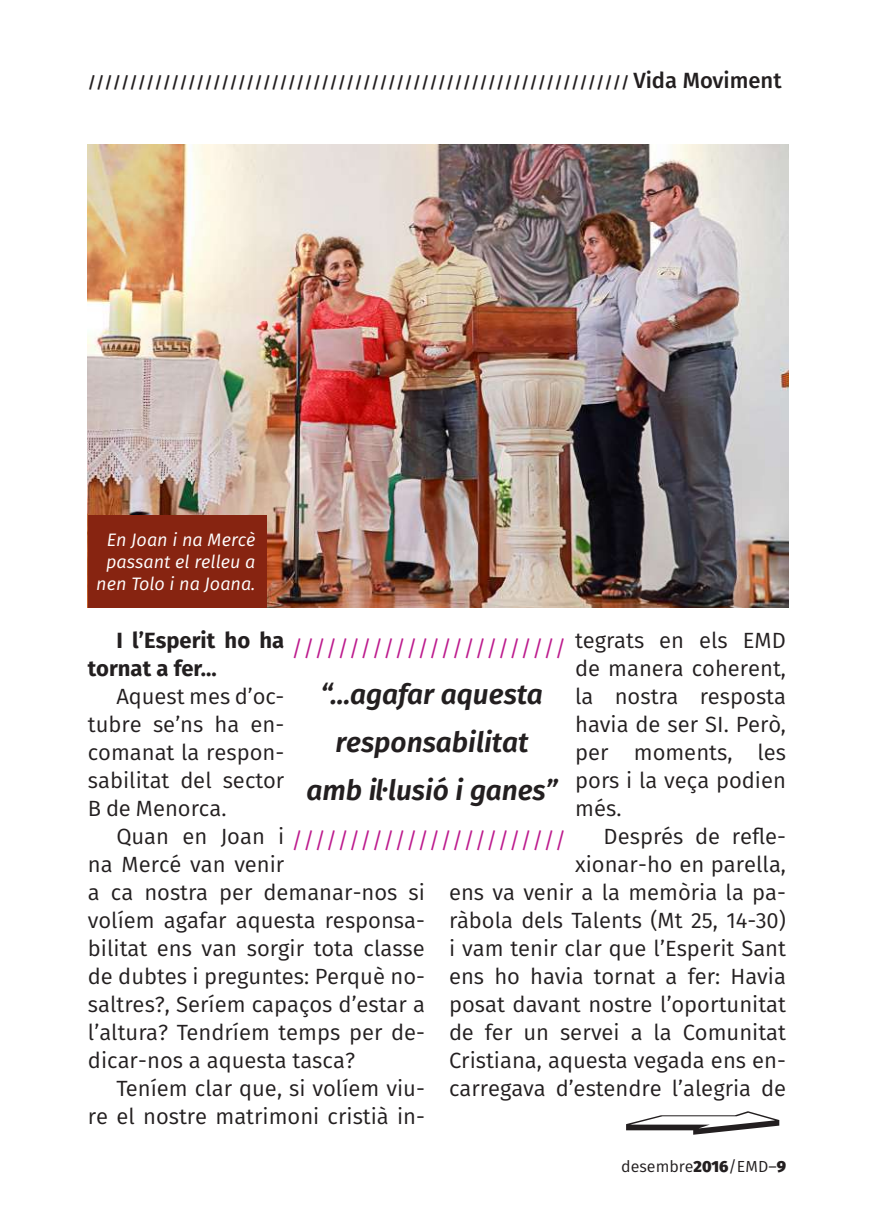
<style>
.page{position:relative;width:874px;height:1225px;background:#fff}
.page>*{position:absolute;margin:0;border:0;box-sizing:border-box;transform-origin:0 0}
.t1{font:italic 600 28px/48px "Fira Sans";color:#231f20;text-align:center}
.t2{font:22px/28px "Fira Sans";color:#231f20;text-align:justify}
.t3{font:22px "Fira Sans";color:#bc1b8d}
.t4{font:700 22px/28px "Fira Sans";color:#231f20}
.t5{font:italic 18px/21.6px "Fira Sans";color:#fff;text-align:center}
.t6{font:500 16px "Fira Sans";color:#231f20}
.t7{font:16px "Fira Sans";color:#231f20}
.s1{font-size:22px}
.s2{font-weight:800}
</style>
<div class="page">
<img style="left:88px;top:145px;width:700px;height:462px">
<div style="left:88px;top:515px;width:179px;height:92px;background:#872411"></div>
<p class="t6" style="left:88px;top:71px;width:694px">///////////////////////////////////////////////////////////////// <span class="s1">Vida Moviment</span></p>
<p class="t5" style="left:96px;top:529px;width:160px">En Joan i na Mercè passant el relleu a nen Tolo i na Joana.</p>
<p class="t4" style="left:88px;top:626px;width:198px;text-indent:28px">I l’Esperit ho ha tornat a fer...</p>
<p class="t2" style="left:88px;top:682px;width:198px;text-indent:28px">Aquest mes d’oc&shy;tubre se’ns ha en&shy;comanat la respon&shy;sabilitat del sector B de Menorca.</p>
<p class="t2" style="left:88px;top:822px;width:338px;text-align:left;text-indent:28px">Quan en Joan i<br>na Mercé van venir<br>a ca nostra per demanar-nos si volíem agafar aquesta responsa&shy;bilitat ens van sorgir tota classe de dubtes i preguntes: Perquè no&shy;saltres?, Seríem capaços d’estar a l’altura? Tendríem temps per de&shy;dicar-nos a aquesta tasca?</p>
<p class="t2" style="left:88px;top:1074px;width:338px;text-align:right">Teníem clar que, si volíem viu-<br>re el nostre matrimoni cristià in-</p>
<p class="t2" style="left:575px;top:626px;width:212px">tegrats en els EMD de manera coherent, la nostra resposta havia de ser SI. Però, per moments, les pors i la veça podien més.</p>
<p class="t2" style="left:449px;top:822px;width:338px;text-align:right">Després de refle-<br>xionar-ho en parella,<br>ens va venir a la memòria la pa&shy;ràbola dels Talents (Mt 25, 14-30) i vam tenir clar que l’Esperit Sant ens ho havia tornat a fer: Havia posat davant nostre l’oportunitat de fer un servei a la Comunitat<br>Cristiana, aquesta vegada ens en&shy;carregava d’estendre l’alegria de</p>
<p class="t3" style="left:291px;top:633px;width:276px">////////////////////////</p>
<p class="t1" style="left:306px;top:670px;width:252px">“...agafar aquesta responsabilitat amb il·lusió i ganes”</p>
<p class="t3" style="left:291px;top:825px;width:276px">////////////////////////</p>
<p class="t7" style="left:621px;top:1155px;width:166px">desembre<span class="s2">2016</span>/EMD–<span class="s2">9</span></p>
</div>
